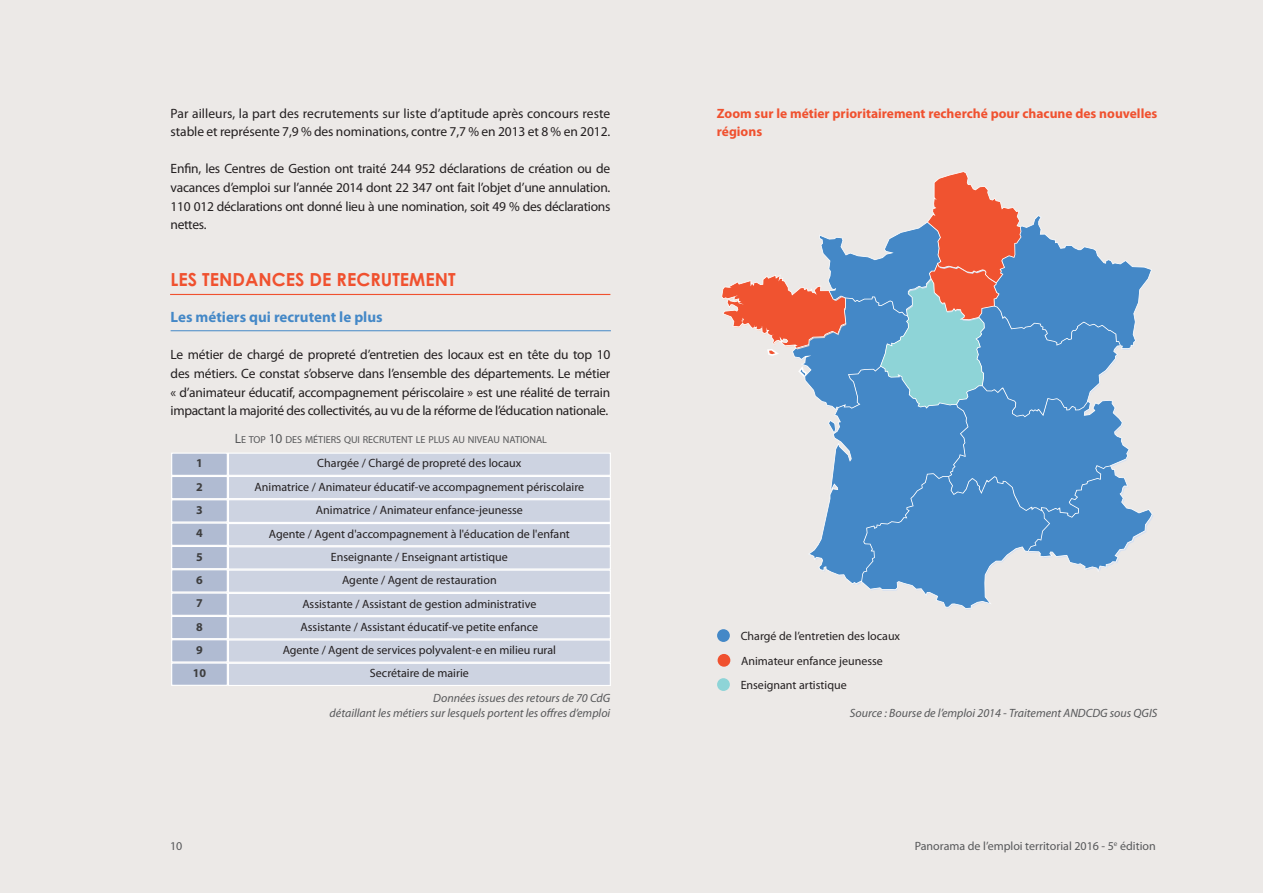
<style>
.page{position:relative;width:1263px;height:893px;background:#ece9e7}
.page>*{position:absolute;margin:0;border:0;box-sizing:border-box;transform-origin:0 0}
.t1{font:700 18px "Century Gothic";color:#f0512f}
.t2{font:700 15px "Myriad Pro";color:#4488c7}
.t3{font:13.5px/18.6px "Myriad Pro";letter-spacing:-.015em;color:#231f20;text-align:justify}
.t4{font:700 13.5px/18.6px "Myriad Pro";color:#f0512f}
.t5{font:12px/23.4px "Myriad Pro";color:#231f20}
.t6{font:italic 12px/14.4px "Myriad Pro";color:#57585a;text-align:right}
.t7{font:12px "Myriad Pro";color:#57585a}
.t8{font:700 12px/23.4px "Myriad Pro";color:#3e3e3f;text-align:justify}
.t9{font:10.2px "Myriad Pro";color:#57585a}
.s1{font-size:13.5px}
</style>
<div class="page">
<svg style="left:721px;top:171px;width:432px;height:439px"></svg>
<div style="left:718px;top:654px;width:12px;height:13px;background:#f0512f;border-radius:50%"></div>
<div style="left:717px;top:678px;width:13px;height:13px;background:#8ed4d7;border-radius:50%"></div>
<div style="left:717px;top:629px;width:13px;height:13px;background:#4488c7;border-radius:50%"></div>
<hr style="left:170px;top:294px;width:440px;height:1px;background:#f0512f">
<hr style="left:171px;top:330px;width:440px;height:1px;background:#4488c7">
<div style="left:172px;top:454px;width:55px;height:21px;background:#b0bbd2"></div>
<div style="left:171px;top:453px;width:57px;height:23px;border:1px solid #fff"></div>
<div style="left:172px;top:477px;width:55px;height:21px;background:#b0bbd2"></div>
<div style="left:171px;top:476px;width:57px;height:23px;border:1px solid #fff"></div>
<div style="left:172px;top:500px;width:55px;height:21px;background:#b0bbd2"></div>
<div style="left:171px;top:499px;width:57px;height:24px;border:1px solid #fff"></div>
<div style="left:172px;top:524px;width:55px;height:21px;background:#b0bbd2"></div>
<div style="left:171px;top:523px;width:57px;height:23px;border:1px solid #fff"></div>
<div style="left:172px;top:547px;width:55px;height:21px;background:#b0bbd2"></div>
<div style="left:171px;top:546px;width:57px;height:23px;border:1px solid #fff"></div>
<div style="left:172px;top:570px;width:55px;height:21px;background:#b0bbd2"></div>
<div style="left:171px;top:569px;width:57px;height:24px;border:1px solid #fff"></div>
<div style="left:172px;top:594px;width:55px;height:21px;background:#b0bbd2"></div>
<div style="left:171px;top:593px;width:57px;height:23px;border:1px solid #fff"></div>
<div style="left:172px;top:617px;width:55px;height:21px;background:#b0bbd2"></div>
<div style="left:171px;top:616px;width:57px;height:23px;border:1px solid #fff"></div>
<div style="left:172px;top:640px;width:55px;height:21px;background:#b0bbd2"></div>
<div style="left:171px;top:639px;width:57px;height:23px;border:1px solid #fff"></div>
<div style="left:229px;top:454px;width:381px;height:21px;background:#cdd3e1"></div>
<div style="left:228px;top:453px;width:383px;height:23px;border:1px solid #fff"></div>
<div style="left:229px;top:477px;width:381px;height:21px;background:#cdd3e1"></div>
<div style="left:228px;top:476px;width:383px;height:23px;border:1px solid #fff"></div>
<div style="left:229px;top:500px;width:381px;height:22px;background:#cdd3e1"></div>
<div style="left:228px;top:499px;width:383px;height:24px;border:1px solid #fff"></div>
<div style="left:229px;top:524px;width:381px;height:21px;background:#cdd3e1"></div>
<div style="left:228px;top:523px;width:383px;height:23px;border:1px solid #fff"></div>
<div style="left:229px;top:547px;width:381px;height:21px;background:#cdd3e1"></div>
<div style="left:228px;top:546px;width:383px;height:24px;border:1px solid #fff"></div>
<div style="left:229px;top:571px;width:381px;height:21px;background:#cdd3e1"></div>
<div style="left:228px;top:570px;width:383px;height:23px;border:1px solid #fff"></div>
<div style="left:229px;top:594px;width:381px;height:21px;background:#cdd3e1"></div>
<div style="left:228px;top:593px;width:383px;height:23px;border:1px solid #fff"></div>
<div style="left:229px;top:617px;width:381px;height:21px;background:#cdd3e1"></div>
<div style="left:228px;top:616px;width:383px;height:23px;border:1px solid #fff"></div>
<div style="left:229px;top:641px;width:381px;height:21px;background:#cdd3e1"></div>
<div style="left:228px;top:639px;width:383px;height:24px;border:1px solid #fff"></div>
<div style="left:172px;top:664px;width:55px;height:21px;background:#b0bbd2"></div>
<div style="left:171px;top:662px;width:57px;height:24px;border:1px solid #fff"></div>
<div style="left:229px;top:664px;width:381px;height:21px;background:#cdd3e1"></div>
<div style="left:228px;top:663px;width:383px;height:23px;border:1px solid #fff"></div>
<p class="t3" style="left:171px;top:105px;width:441px">par ailleurs, la part des recrutements sur liste d’aptitude après concours reste stable et représente 7,9 % des nominations, contre 7,7 % en 2013 et 8 % en 2012.</p>
<p class="t3" style="left:171px;top:161px;width:441px">enfin, les centres de Gestion ont traité 244 952 déclarations de création ou de vacances d’emploi sur l’année 2014 dont 22 347 ont fait l’objet d’une annulation.<br>110 012 déclarations ont donné lieu à une nomination, soit 49 % des déclarations nettes.</p>
<p class="t1" style="left:171px;top:269px;width:287px">LES TENDANCES DE RECRUTEMENT</p>
<p class="t2" style="left:171px;top:311px;width:214px">Les métiers qui recrutent le plus</p>
<p class="t3" style="left:171px;top:347px;width:441px">Le métier de chargé de propreté d’entretien des locaux est en tête du top 10 des métiers. ce constat s’observe dans l’ensemble des départements. Le métier « d’animateur éducatif, accompagnement périscolaire » est une réalité de terrain impactant la majorité des collectivités, au vu de la réforme de l’éducation nationale.</p>
<p class="t9" style="left:235px;top:435px;width:314px"><span class="s1">L</span>e top <span class="s1">10</span> des métiers qui recrutent Le pLus au niveau nationaL</p>
<p class="t8" style="left:196px;top:452px;width:8px">1<br>2<br>3<br>4<br>5<br>6<br>7<br>8<br>9</p>
<p class="t5" style="left:255px;top:452px;width:331px;text-align:center">chargée / chargé de propreté des locaux<br>animatrice / animateur éducatif-ve accompagnement périscolaire animatrice / animateur enfance-jeunesse<br>agente / agent d'accompagnement à l'éducation de l'enfant enseignante / enseignant artistique<br>agente / agent de restauration<br>assistante / assistant de gestion administrative<br>assistante / assistant éducatif-ve petite enfance<br>agente / agent de services polyvalent-e en milieu rural</p>
<p class="t8" style="left:193px;top:662px;width:15px">10</p>
<p class="t5" style="left:370px;top:663px;width:100px">secrétaire de mairie</p>
<p class="t6" style="left:330px;top:692px;width:282px">Données issues des retours de 70 CdG<br>détaillant les métiers sur lesquels portent les offres d’emploi</p>
<p class="t4" style="left:717px;top:105px;width:442px">Zoom sur le métier prioritairement recherché pour chacune des nouvelles régions</p>
<p class="t5" style="left:741px;top:625px;width:161px">chargé de l’entretien des locaux</p>
<p class="t5" style="left:741px;top:650px;width:144px;line-height:23.9px">animateur enfance jeunesse enseignant artistique</p>
<p class="t6" style="left:850px;top:707px;width:309px">Source : Bourse de l’emploi 2014 - Traitement ANDCDG sous QGIS</p>
<p class="t7" style="left:170px;top:841px;width:14px">10</p>
<p class="t7" style="left:915px;top:841px;width:242px">panorama de l’emploi territorial 2016 - 5<sup>e</sup> édition</p>
</div>
